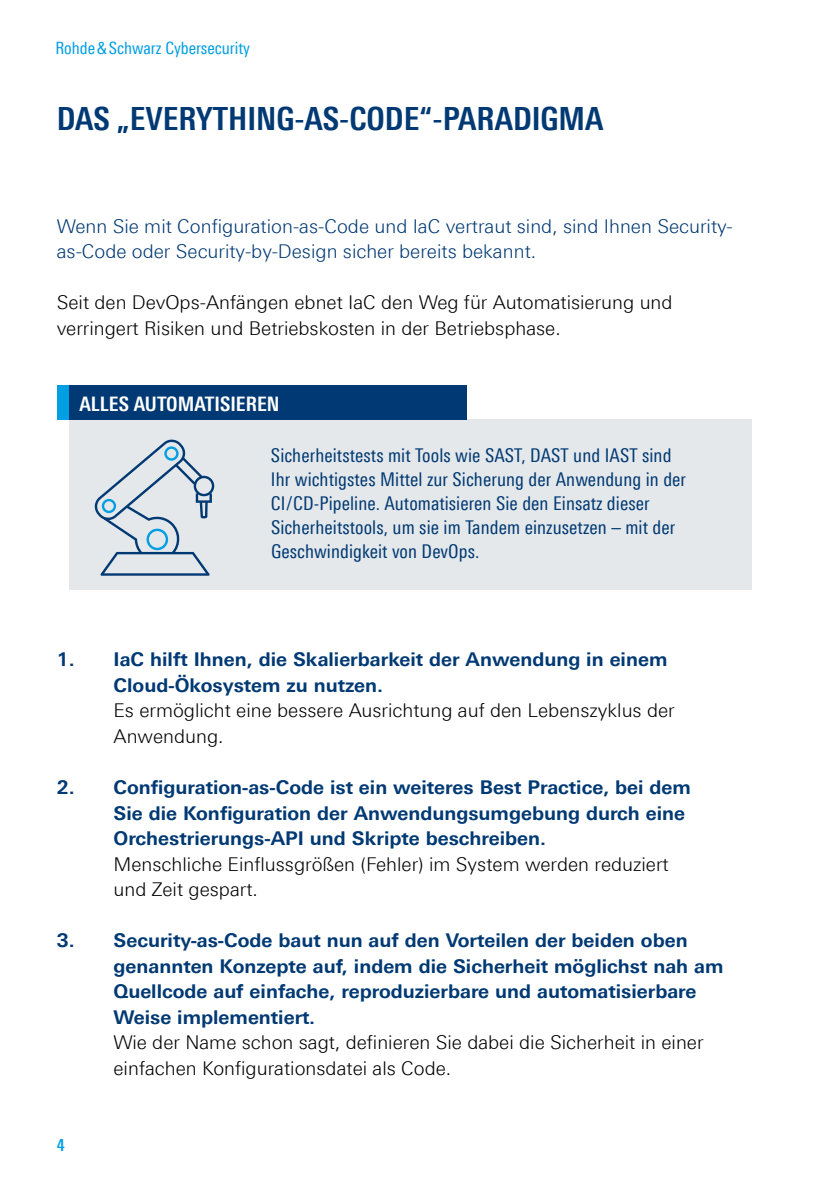
<style>
.page{position:relative;width:840px;height:1191px;background:#fff}
.page>*{position:absolute;margin:0;border:0;box-sizing:border-box;transform-origin:0 0}
.t1{font:700 32px "Linotype Univers 620 Cn";color:#003973}
.t2{font:700 20px "Linotype Univers 620 Cn";color:#fff}
.t3{font:700 19px/25.6px "Linotype Univers 630";color:#003973}
.t4{font:300 19px/25.6px "Linotype Univers 330";color:#000}
.t5{font:19px/24px "Linotype Univers 420 Cn";letter-spacing:.005em;color:#003973}
.t6{font:300 19px/25.6px "Linotype Univers 330";color:#003973}
.t7{font:17px "Linotype Univers 420 Cn";color:#009ee3}
.t8{font:700 17px "Linotype Univers 620 Cn";color:#009ee3}
</style>
<div class="page">
<div style="left:69px;top:420px;width:682px;height:170px;background:#e5e8ea"></div>
<div style="left:57px;top:386px;width:12px;height:34px;background:#009ee3"></div>
<div style="left:69px;top:386px;width:397px;height:34px;background:#003973"></div>
<svg style="left:94px;top:439px;width:120px;height:136px"></svg>
<p class="t7" style="left:55px;top:38px;width:196px">Rohde&amp;Schwarz Cybersecurity</p>
<h1 class="t1" style="left:57px;top:100px;width:548px">DAS „EVERYTHING-AS-CODE“-PARADIGMA</h1>
<p class="t6" style="left:57px;top:213px;width:677px">Wenn Sie mit Configuration-as-Code und IaC vertraut sind, sind Ihnen Security&shy;as-Code oder Security-by-Design sicher bereits bekannt.</p>
<p class="t4" style="left:57px;top:289px;width:617px">Seit den DevOps-Anfängen ebnet IaC den Weg für Automatisierung und verringert Risiken und Betriebskosten in der Betriebsphase.</p>
<p class="t2" style="left:79px;top:392px;width:201px">ALLES AUTOMATISIEREN</p>
<p class="t5" style="left:271px;top:443px;width:416px">Sicherheitstests mit Tools wie SAST, DAST und IAST sind Ihr wichtigstes Mittel zur Sicherung der Anwendung in der CI/CD-Pipeline. Automatisieren Sie den Einsatz dieser Sicherheitstools, um sie im Tandem einzusetzen – mit der Geschwindigkeit von DevOps.</p>
<p class="t3" style="left:113px;top:646px;width:555px;text-indent:-57px">1. IaC hilft Ihnen, die Skalierbarkeit der Anwendung in einem<br>Cloud-Ökosystem zu nutzen.</p>
<p class="t4" style="left:113px;top:697px;width:562px">Es ermöglicht eine bessere Ausrichtung auf den Lebenszyklus der<br>Anwendung.</p>
<p class="t3" style="left:113px;top:774px;width:578px;text-indent:-57px">2. Configuration-as-Code ist ein weiteres Best Practice, bei dem<br>Sie die Konfiguration der Anwendungsumgebung durch eine<br>Orchestrierungs-API und Skripte beschreiben.</p>
<p class="t4" style="left:113px;top:851px;width:556px">Menschliche Einflussgrößen (Fehler) im System werden reduziert und Zeit gespart.</p>
<p class="t3" style="left:113px;top:927px;width:611px;text-indent:-57px">3. Security-as-Code baut nun auf den Vorteilen der beiden oben genannten Konzepte auf, indem die Sicherheit möglichst nah am Quellcode auf einfache, reproduzierbare und automatisierbare Weise implementiert.</p>
<p class="t4" style="left:113px;top:1029px;width:591px">Wie der Name schon sagt, definieren Sie dabei die Sicherheit in einer einfachen Konfigurationsdatei als Code.</p>
<p class="t8" style="left:57px;top:1135px;width:10px">4</p>
</div>
